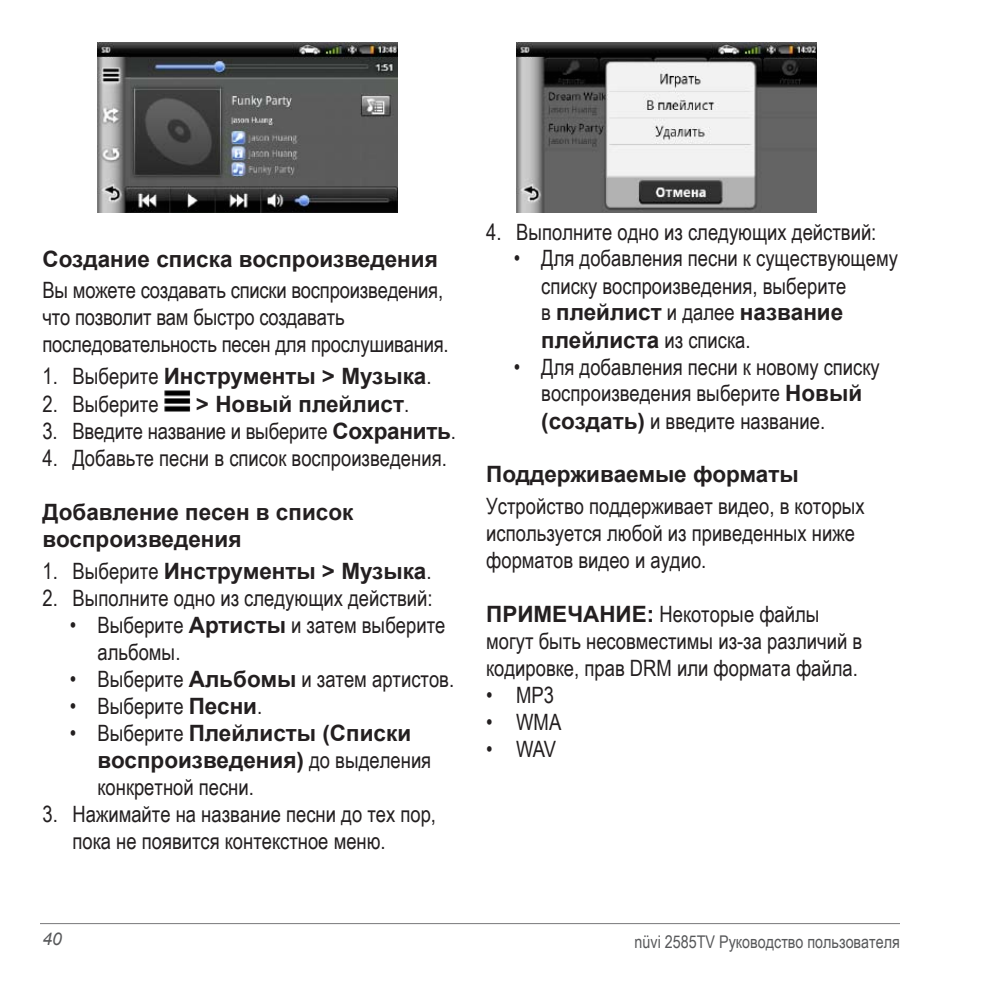
<style>
.page{position:relative;width:990px;height:990px;background:#fff}
.page>*{position:absolute;margin:0;border:0;box-sizing:border-box;transform-origin:0 0}
.t1{font:22.5px/27px "Arial Narrow";color:#231f20}
.t2{font:700 22.5px/27px "Arial";color:#231f20}
.t3{font:17.5px "Arial Narrow";color:#57585a}
.t4{font:italic 17.5px "Arial";color:#57585a}
.s1{font-family:"Arial Narrow";font-weight:400}
.s2{font-family:"Arial";font-weight:700}
</style>
<div class="page">
<hr style="left:40px;top:923px;width:860px;height:1px;background:#78787a">
<img style="left:98px;top:42px;width:300px;height:170px">
<img style="left:164px;top:390px;width:27px;height:22px">
<img style="left:516px;top:42px;width:300px;height:170px">
<p class="t2" style="left:42px;top:246px;width:397px">Создание списка воспроизведения</p>
<p class="t1" style="left:42px;top:276px;width:408px">Вы можете создавать списки воспроизведения, что позволит вам быстро создавать последовательность песен для прослушивания.</p>
<p class="t2" style="left:42px;top:364px;width:391px"><span class="s1">1. Выберите</span> Инструменты &gt; Музыка<span class="s1">.</span></p>
<p class="t1" style="left:42px;top:389px;width:118px">2. Выберите</p>
<p class="t2" style="left:196px;top:391px;width:215px">&gt; Новый плейлист<span class="s1">.</span></p>
<p class="t1" style="left:43px;top:416px;width:415px">3. Введите название и выберите <span class="s2">Сохранить</span>.</p>
<p class="t1" style="left:43px;top:443px;width:406px">4. Добавьте песни в список воспроизведения.</p>
<p class="t2" style="left:43px;top:499px;width:312px">Добавление песен в список воспроизведения</p>
<p class="t2" style="left:43px;top:558px;width:391px"><span class="s1">1. Выберите</span> Инструменты &gt; Музыка<span class="s1">.</span></p>
<p class="t1" style="left:43px;top:583px;width:392px">2. Выполните одно из следующих действий:</p>
<p class="t1" style="left:97px;top:610px;width:349px;text-indent:-27px">• Выберите <span class="s2">Артисты</span> и затем выберите альбомы.</p>
<p class="t1" style="left:70px;top:664px;width:386px">• Выберите <span class="s2">Альбомы</span> и затем артистов.</p>
<p class="t1" style="left:70px;top:691px;width:194px">• Выберите <span class="s2">Песни</span>.</p>
<p class="t2" style="left:97px;top:720px;width:335px;text-indent:-27px"><span class="s1">• Выберите</span> Плейлисты (Списки воспроизведения) <span class="s1">до выделения</span></p>
<p class="t1" style="left:97px;top:772px;width:158px">конкретной песни.</p>
<p class="t1" style="left:72px;top:799px;width:365px;text-indent:-30px">3. Нажимайте на название песни до тех пор, пока не появится контекстное меню.</p>
<p class="t1" style="left:486px;top:217px;width:392px">4. Выполните одно из следующих действий:</p>
<p class="t1" style="left:541px;top:244px;width:358px;text-indent:-27px">• Для добавления песни к существующему списку воспроизведения, выберите</p>
<p class="t2" style="left:541px;top:300px;width:304px"><span class="s1">в</span> плейлист <span class="s1">и далее</span> название плейлиста <span class="s1">из списка.</span></p>
<p class="t1" style="left:541px;top:352px;width:340px;text-indent:-27px">• Для добавления песни к новому списку воспроизведения выберите <span class="s2">Новый (создать)</span> и введите название.</p>
<p class="t2" style="left:486px;top:462px;width:314px">Поддерживаемые форматы</p>
<p class="t1" style="left:486px;top:492px;width:380px">Устройство поддерживает видео, в которых используется любой из приведенных ниже форматов видео и аудио.</p>
<p class="t1" style="left:486px;top:600px;width:377px"><span class="s2">ПРИМЕЧАНИЕ:</span> Некоторые файлы могут быть несовместимы из-за различий в кодировке, прав DRM или формата файла.</p>
<p class="t1" style="left:486px;top:681px;width:69px">• MP3</p>
<p class="t1" style="left:486px;top:708px;width:77px">• WMA</p>
<p class="t1" style="left:486px;top:735px;width:71px">• WAV</p>
<p class="t4" style="left:42px;top:927px;width:21px">40</p>
<p class="t3" style="left:635px;top:929px;width:267px">nüvi 2585TV Руководство пользователя</p>
</div>
